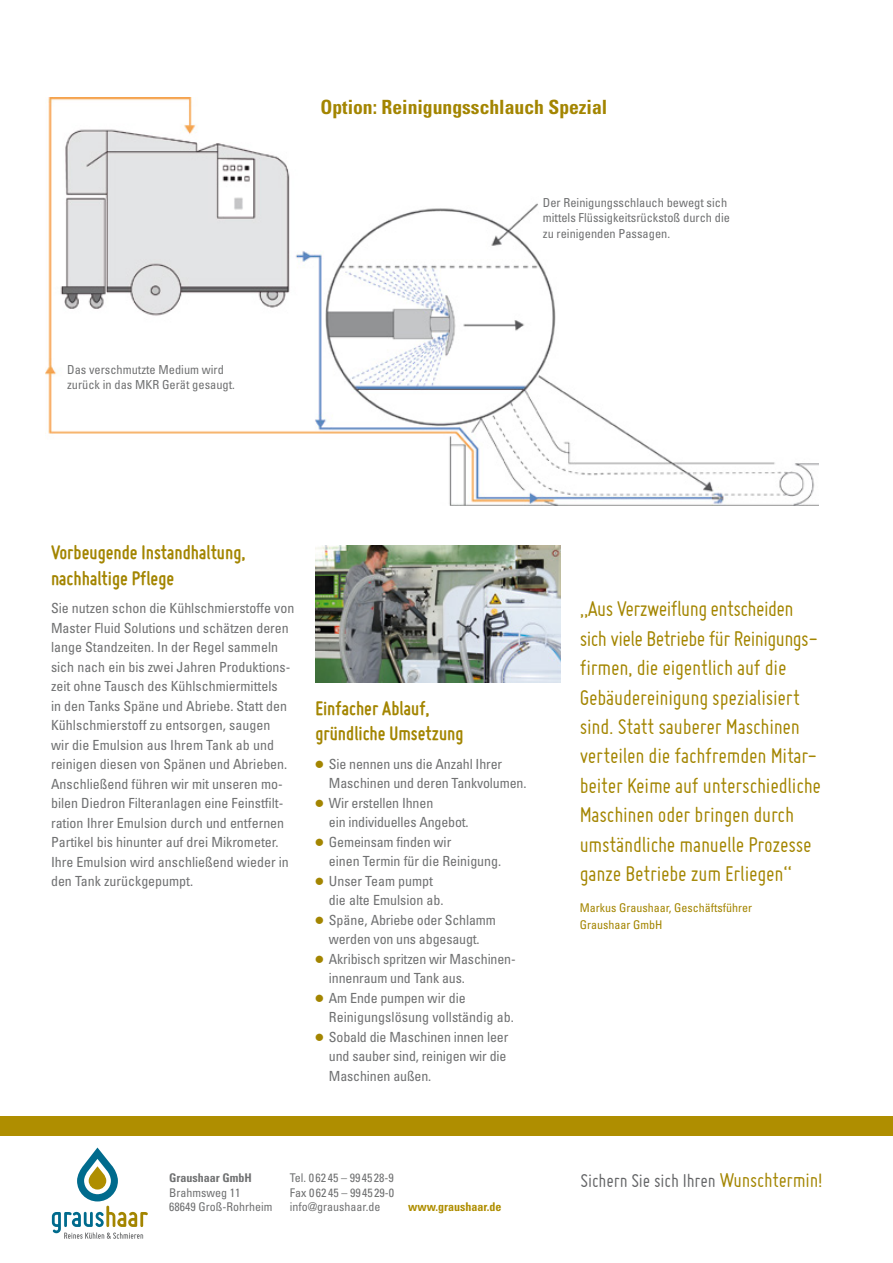
<style>
.page{position:relative;width:893px;height:1263px;background:#fff}
.page>*{position:absolute;margin:0;border:0;box-sizing:border-box;transform-origin:0 0}
.t1{font:23.25px/29.4px "Miso";letter-spacing:-.01em;color:#a38500}
.t2{font:700 21px/25.5px "Miso";color:#a38500}
.t3{font:20.25px "Miso";letter-spacing:-.005em;color:#646567}
.t4{font:700 condensed 19.65px "Univers LT Std";color:#a38500}
.t5{font:condensed 13.95px/19.5px "Univers LT Std";color:#707172}
.t6{font:condensed 12.45px/15.5px "Univers LT Std";color:#707172}
.t7{font:condensed 12px/14.4px "Univers LT Std";color:#707172}
.t8{font:condensed 12px/16.5px "Univers LT Std";color:#a38500}
.t9{font:700 condensed 12px "Univers LT Std";color:#af8e00}
.t10{font:700 condensed 12px "Univers LT Std";color:#707172}
.s1{font-size:24px;color:#a38500}
.s2{font-size:21.9px;color:#a38500}
</style>
<div class="page">
<img style="left:45px;top:97px;width:774px;height:409px">
<img style="left:315px;top:545px;width:246px;height:137px">
<div style="left:0;top:1116px;width:893px;height:19px;background:#af8e00"></div>
<svg style="left:52px;top:1147px;width:96px;height:92px"></svg>
<h3 class="t4" style="left:320px;top:95px;width:288px">Option: Reinigungsschlauch Spezial</h3>
<p class="t6" style="left:67px;top:362px;width:169px">Das verschmutzte Medium wird zurück in das MKR Gerät gesaugt.</p>
<p class="t6" style="left:543px;top:195px;width:189px">Der Reinigungsschlauch bewegt sich mittels Flüssigkeitsrückstoß durch die zu reinigenden Passagen.</p>
<h2 class="t2" style="left:51px;top:539px;width:196px">Vorbeugende Instandhaltung, nachhaltige Pflege</h2>
<p class="t5" style="left:51px;top:598px;width:245px">Sie nutzen schon die Kühlschmierstoffe von Master Fluid Solutions und schätzen deren lange Standzeiten. In der Regel sammeln sich nach ein bis zwei Jahren Produktions&shy;zeit ohne Tausch des Kühlschmiermittels<br>in den Tanks Späne und Abriebe. Statt den Kühlschmierstoff zu entsorgen, saugen<br>wir die Emulsion aus Ihrem Tank ab und reinigen diesen von Spänen und Abrieben.<br>Anschließend führen wir mit unseren mo&shy;bilen Diedron Filteranlagen eine Feinstfilt&shy;ration Ihrer Emulsion durch und entfernen Partikel bis hinunter auf drei Mikrometer.<br>Ihre Emulsion wird anschließend wieder in den Tank zurückgepumpt.</p>
<h2 class="t2" style="left:315px;top:695px;width:150px">Einfacher Ablauf, gründliche Umsetzung</h2>
<p class="t5" style="left:329px;top:754px;width:199px;text-indent:-14px"><span class="s1">•</span> Sie nennen uns die Anzahl Ihrer<br>Maschinen und deren Tankvolumen.</p>
<p class="t5" style="left:329px;top:793px;width:141px;text-indent:-14px"><span class="s1">•</span> Wir erstellen Ihnen<br>ein individuelles Angebot.</p>
<p class="t5" style="left:329px;top:832px;width:174px;text-indent:-14px"><span class="s1">•</span> Gemeinsam finden wir<br>einen Termin für die Reinigung.</p>
<p class="t5" style="left:329px;top:871px;width:116px;text-indent:-14px"><span class="s1">•</span> Unser Team pumpt die alte Emulsion ab.</p>
<p class="t5" style="left:315px;top:910px;width:182px;text-align:center"><span class="s1">•</span> Späne, Abriebe oder Schlamm werden von uns abgesaugt.</p>
<p class="t5" style="left:329px;top:949px;width:188px;text-indent:-14px"><span class="s1">•</span> Akribisch spritzen wir Maschinen&shy;innenraum und Tank aus.</p>
<p class="t5" style="left:329px;top:988px;width:187px;text-indent:-14px"><span class="s1">•</span> Am Ende pumpen wir die<br>Reinigungslösung vollständig ab.</p>
<p class="t5" style="left:329px;top:1027px;width:181px;text-indent:-14px"><span class="s1">•</span> Sobald die Maschinen innen leer und sauber sind, reinigen wir die<br>Maschinen außen.</p>
<p class="t10" style="left:169px;top:1171px;width:84px">Graushaar GmbH</p>
<p class="t7" style="left:169px;top:1185px;width:105px">Brahmsweg 11<br>68649 Groß-Rohrheim</p>
<p class="t7" style="left:290px;top:1171px;width:106px;text-align:justify">Tel. 0 62 45 – 99 45 28-9<br>Fax 0 62 45 – 99 45 29-0 info@graushaar.de</p>
<p class="t9" style="left:408px;top:1199px;width:95px">www.graushaar.de</p>
<p class="t1" style="left:580px;top:594px;width:243px">„Aus Verzweiflung entscheiden sich viele Betriebe für Reinigungs&shy;firmen, die eigentlich auf die<br>Gebäudereinigung spezialisiert sind. Statt sauberer Maschinen verteilen die fachfremden Mitar&shy;beiter Keime auf unterschiedliche<br>Maschinen oder bringen durch umständliche manuelle Prozesse ganze Betriebe zum Erliegen“</p>
<p class="t8" style="left:580px;top:900px;width:174px">Markus Graushaar, Geschäftsführer<br>Graushaar GmbH</p>
<h3 class="t3" style="left:580px;top:1169px;width:244px">Sichern Sie sich Ihren <span class="s2">Wunschtermin!</span></h3>
</div>
